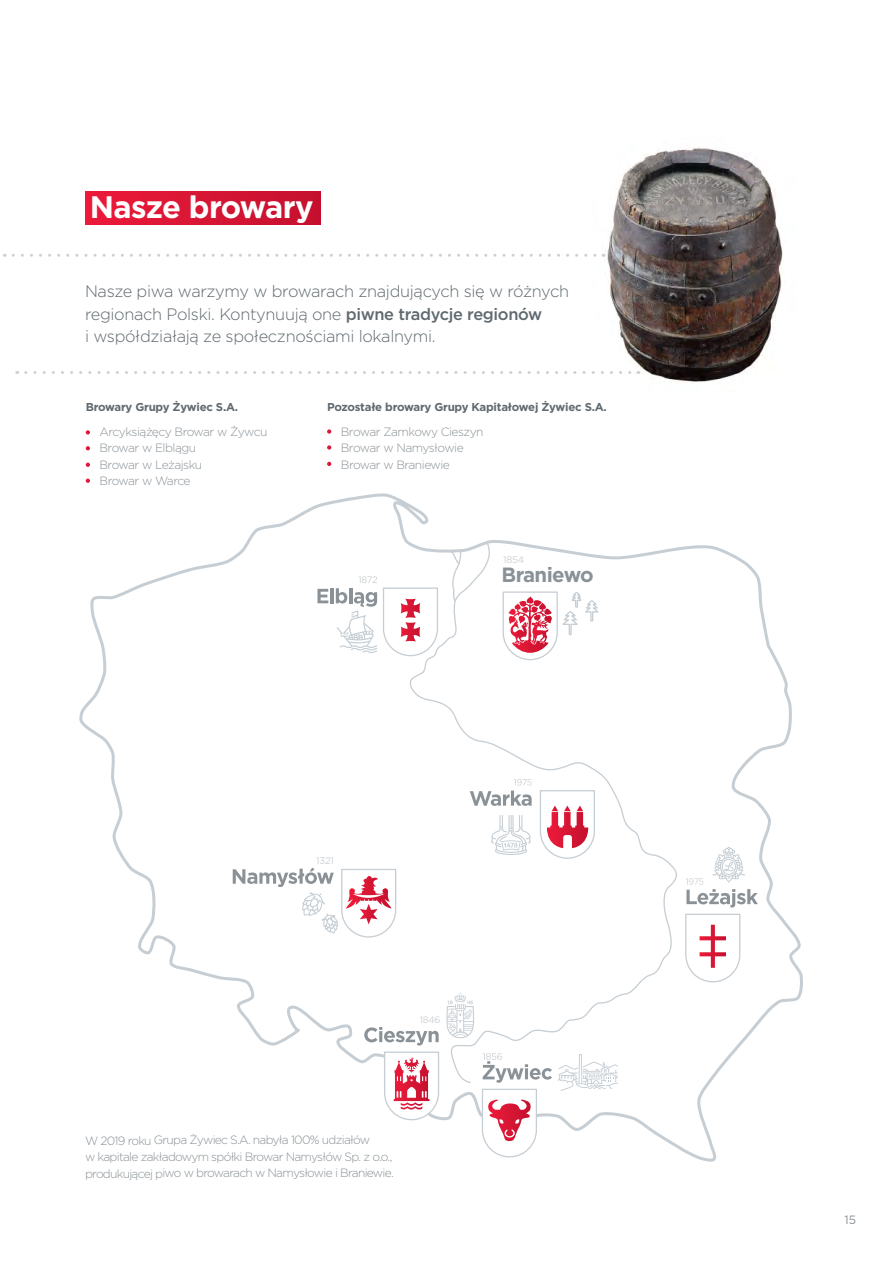
<style>
.page{position:relative;width:893px;height:1263px;background:#fff}
.page>*{position:absolute;margin:0;border:0;box-sizing:border-box;transform-origin:0 0}
.t1{font:700 31.05px "Gotham";letter-spacing:-.025em;color:#fff}
.t2{font:700 20.55px "Gotham";letter-spacing:-.03em;color:#8a9297}
.t3{font:300 16.5px/22.5px "Gotham";letter-spacing:-.02em;color:#5f696f}
.t4{font:300 12px/16.5px "Gotham";letter-spacing:-.06em;color:#8a9297}
.t5{font:300 12px/16.5px "Gotham";letter-spacing:-.04em;color:#8a9297}
.t6{font:12px "Gotham";color:#8a9297}
.t7{font:700 11.4px "Gotham";letter-spacing:-.02em;color:#5f696f}
.t8{font:9.6px "Gotham";letter-spacing:-.02em;color:#cdd1d4}
.t9{font:9.3px "Gotham";color:#cdd1d4}
.s1{font-weight:500}
</style>
<div class="page">
<svg style="left:79px;top:493px;width:724px;height:669px"></svg>
<img style="left:603px;top:147px;width:180px;height:235px">
<div style="left:85px;top:191px;width:236px;height:34px;background:linear-gradient(to right,#ed1a3a,#c3112e)"></div>
<svg style="left:13px;top:254px;width:591px;height:3px"></svg>
<svg style="left:26px;top:371px;width:613px;height:3px"></svg>
<svg style="left:86px;top:430px;width:4px;height:5px"></svg>
<svg style="left:86px;top:446px;width:4px;height:4px"></svg>
<svg style="left:86px;top:463px;width:4px;height:4px"></svg>
<svg style="left:86px;top:479px;width:4px;height:4px"></svg>
<svg style="left:327px;top:429px;width:4px;height:5px"></svg>
<svg style="left:327px;top:445px;width:4px;height:5px"></svg>
<svg style="left:327px;top:462px;width:4px;height:4px"></svg>
<svg style="left:481px;top:1084px;width:71px;height:74px"></svg>
<svg style="left:686px;top:847px;width:72px;height:60px"></svg>
<svg style="left:684px;top:913px;width:57px;height:70px"></svg>
<svg style="left:407px;top:541px;width:272px;height:543px"></svg>
<svg style="left:449px;top:549px;width:13px;height:54px"></svg>
<svg style="left:364px;top:1027px;width:75px;height:18px"></svg>
<svg style="left:383px;top:1051px;width:57px;height:70px"></svg>
<svg style="left:470px;top:779px;width:62px;height:27px"></svg>
<svg style="left:539px;top:789px;width:57px;height:70px"></svg>
<svg style="left:317px;top:589px;width:11px;height:14px"></svg>
<hr style="left:330px;top:588px;width:3px;height:15px;background:#8a9297">
<svg style="left:336px;top:576px;width:103px;height:81px"></svg>
<svg style="left:233px;top:868px;width:164px;height:70px"></svg>
<svg style="left:502px;top:590px;width:98px;height:71px"></svg>
<svg style="left:446px;top:993px;width:28px;height:45px"></svg>
<svg style="left:558px;top:1054px;width:60px;height:37px"></svg>
<h1 class="t1" style="left:90px;top:187px;width:225px">Nasze browary</h1>
<p class="t3" style="left:85px;top:280px;width:486px">Nasze piwa warzymy w browarach znajdujących się w różnych regionach Polski. Kontynuują one <span class="s1">piwne tradycje regionów<br></span>i współdziałają ze społecznościami lokalnymi.</p>
<p class="t7" style="left:86px;top:400px;width:154px">Browary Grupy Żywiec S.A.</p>
<p class="t5" style="left:99px;top:423px;width:169px">Arcyksiążęcy Browar w Żywcu<br>Browar w Elblągu<br>Browar w Leżajsku<br>Browar w Warce</p>
<p class="t7" style="left:327px;top:400px;width:281px">Pozostałe browary Grupy Kapitałowej Żywiec S.A.</p>
<p class="t5" style="left:341px;top:423px;width:144px">Browar Zamkowy Cieszyn<br>Browar w Namysłowie<br>Browar w Braniewie</p>
<p class="t8" style="left:503px;top:553px;width:23px">1854</p>
<p class="t2" style="left:502px;top:561px;width:94px">Braniewo</p>
<p class="t8" style="left:316px;top:855px;width:19px">1321</p>
<p class="t9" style="left:420px;top:1013px;width:22px">1846</p>
<p class="t4" style="left:85px;top:1131px;width:310px">W 2019 roku Grupa Żywiec S.A. nabyła 100% udziałów<br>w kapitale zakładowym spółki Browar Namysłów Sp. z o.o., produkującej piwo w browarach w Namysłowie i Braniewie.</p>
<p class="t6" style="left:845px;top:1212px;width:13px">15</p>
</div>
